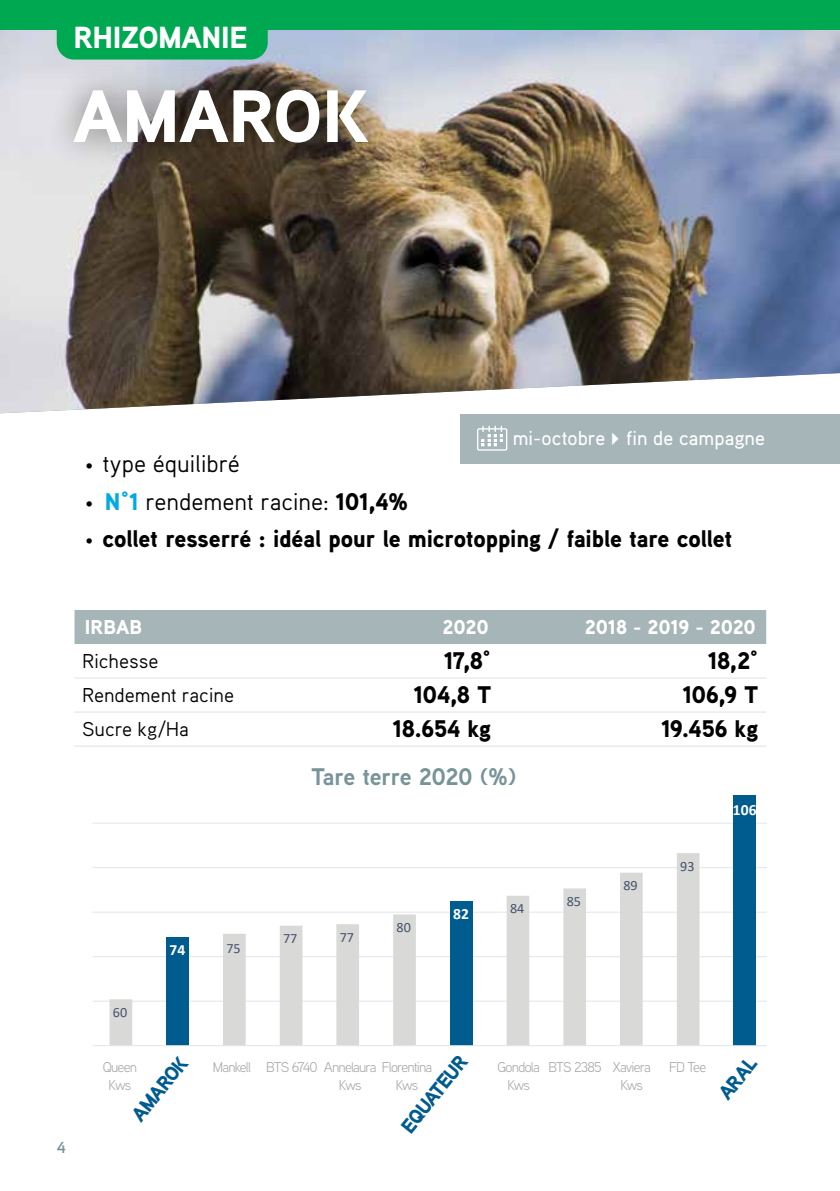
<style>
.page{position:relative;width:840px;height:1191px;background:#fff}
.page>*{position:absolute;margin:0;border:0;box-sizing:border-box;transform-origin:0 0}
.t1{font:900 74px "Aaux Next";letter-spacing:-.005em;color:#fff}
.t2{font:900 30.4px "Aaux Next";letter-spacing:-.01em;color:#fff}
.t3{font:900 24px "Aaux Pro";letter-spacing:-.005em;color:#000}
.t4{font:24px "Aaux Pro";letter-spacing:-.005em;color:#000}
.t5{font:700 24px "Aaux Next";letter-spacing:-.02em;color:#779497}
.t6{font:900 20.2px "Aaux Next";color:#005b8e}
.t7{font:20px "Aaux Pro";letter-spacing:-.005em;color:#000}
.t8{font:500 20px "Aaux Pro";letter-spacing:.005em;color:#fff}
.t9{font:900 20px "Aaux Pro";letter-spacing:-.01em;color:#fff}
.t10{font:700 16px "Aaux Pro";color:#779497}
.t11{font:700 15.6px "Calibri";color:#fff}
.t12{font:14.2px/18.2px "Aaux Next";letter-spacing:-.06em;color:#a7a9ac;text-align:center}
.t13{font:14.2px "Calibri";color:#44546a}
.s1{font-weight:300;font-size:18px}
.s2{font-weight:900;color:#00aae2}
.s3{font-weight:900}
</style>
<div class="page">
<img style="left:0;top:29px;width:839px;height:384px">
<div style="left:46px;top:59px;width:349px;height:114px;background:#000;opacity:.5"></div>
<div style="left:74px;top:610px;width:691px;height:34px;background:#a6b6b8"></div>
<hr style="left:267px;top:677px;width:231px;height:1px;background:#dde2e3">
<hr style="left:498px;top:677px;width:267px;height:1px;background:#dde2e3">
<hr style="left:267px;top:711px;width:231px;height:1px;background:#dde2e3">
<hr style="left:498px;top:711px;width:267px;height:1px;background:#dde2e3">
<hr style="left:267px;top:745px;width:231px;height:1px;background:#dde2e3">
<hr style="left:498px;top:745px;width:267px;height:1px;background:#dde2e3">
<hr style="left:74px;top:677px;width:193px;height:1px;background:#dde2e3">
<hr style="left:74px;top:711px;width:193px;height:1px;background:#dde2e3">
<hr style="left:74px;top:745px;width:193px;height:1px;background:#dde2e3">
<div style="left:0;top:0;width:839px;height:29px;background:#00a851"></div>
<div style="left:57px;top:29px;width:210px;height:31px;background:#00a851"></div>
<div style="left:460px;top:414px;width:379px;height:49px;background:#a6b6b8"></div>
<svg style="left:477px;top:426px;width:30px;height:24px"></svg>
<hr style="left:92px;top:785px;width:673px;height:1px;background:#e0e5eb">
<hr style="left:92px;top:822px;width:673px;height:1px;background:#e0e5eb">
<hr style="left:92px;top:867px;width:673px;height:1px;background:#e0e5eb">
<hr style="left:92px;top:911px;width:673px;height:1px;background:#e0e5eb">
<hr style="left:92px;top:956px;width:673px;height:1px;background:#e0e5eb">
<hr style="left:92px;top:1000px;width:673px;height:1px;background:#e0e5eb">
<div style="left:733px;top:795px;width:22px;height:250px;background:#005b8e"></div>
<svg style="left:109px;top:853px;width:590px;height:192px"></svg>
<hr style="left:92px;top:1045px;width:673px;height:1px;background:#e0e5eb">
<p class="t2" style="left:73px;top:15px;width:175px">RHIZOMANIE</p>
<h1 class="t1" style="left:73px;top:63px;width:297px">AMAROK</h1>
<p class="t8" style="left:512px;top:425px;width:253px">mi-octobre✔fin de campagne</p>
<p class="t4" style="left:85px;top:448px;width:156px"><span class="s1">•</span> type équilibré</p>
<p class="t4" style="left:85px;top:486px;width:324px"><span class="s1">•</span> <span class="s2">N°1</span> rendement racine: <span class="s3">101,4%</span></p>
<p class="t3" style="left:85px;top:523px;width:648px"><span class="s1">•</span> collet resserré : idéal pour le microtopping / faible tare collet</p>
<p class="t9" style="left:85px;top:614px;width:59px">IRBAB</p>
<p class="t9" style="left:442px;top:614px;width:48px">2020</p>
<p class="t9" style="left:584px;top:614px;width:172px">2018 - 2019 - 2020</p>
<p class="t7" style="left:82px;top:648px;width:78px">Richesse</p>
<p class="t3" style="left:443px;top:645px;width:49px">17,8°</p>
<p class="t3" style="left:707px;top:645px;width:52px">18,2°</p>
<p class="t7" style="left:82px;top:682px;width:153px">Rendement racine</p>
<p class="t3" style="left:413px;top:679px;width:79px">104,8 T</p>
<p class="t3" style="left:682px;top:679px;width:77px">106,9 T</p>
<p class="t7" style="left:82px;top:716px;width:108px">Sucre kg/Ha</p>
<p class="t3" style="left:392px;top:713px;width:100px">18.654 kg</p>
<p class="t3" style="left:660px;top:713px;width:99px">19.456 kg</p>
<p class="t11" style="left:169px;top:939px;width:17px">74</p>
<p class="t13" style="left:226px;top:938px;width:16px">75</p>
<p class="t5" style="left:311px;top:759px;width:207px">Tare terre 2020 (%)</p>
<p class="t13" style="left:283px;top:928px;width:16px">77</p>
<p class="t13" style="left:339px;top:927px;width:16px">77</p>
<p class="t13" style="left:396px;top:917px;width:16px">80</p>
<p class="t11" style="left:453px;top:902px;width:17px">82</p>
<p class="t13" style="left:509px;top:899px;width:16px">84</p>
<p class="t13" style="left:566px;top:891px;width:16px">85</p>
<p class="t13" style="left:623px;top:875px;width:16px">89</p>
<p class="t13" style="left:679px;top:856px;width:16px">93</p>
<p class="t11" style="left:732px;top:798px;width:25px">106</p>
<p class="t10" style="left:57px;top:1136px;width:11px">4</p>
<p class="t13" style="left:113px;top:1002px;width:16px">60</p>
<p class="t6" style="left:393px;top:1121px;width:94px;rotate:-51deg">EQUATEUR</p>
<p class="t6" style="left:124px;top:1109px;width:78px;rotate:-51deg">AMAROK</p>
<p class="t6" style="left:711px;top:1087px;width:50px;rotate:-51deg">ARAL</p>
<p class="t12" style="left:103px;top:1057px;width:36px">Queen<br>Kws</p>
<p class="t12" style="left:339px;top:1057px;width:95px;text-align:left;text-indent:-126px">Mankell BTS 6740 Annelaura Florentina<br>Kws</p>
<p class="t12" style="left:497px;top:1057px;width:44px">Gondola<br>Kws</p>
<p class="t12" style="left:620px;top:1057px;width:32px;text-align:left;text-indent:-72px">BTS 2385 Xaviera<br>Kws</p>
<p class="t12" style="left:668px;top:1057px;width:39px">FD Tee</p>
<p class="t12" style="left:395px;top:1075px;width:24px">Kws</p>
</div>
